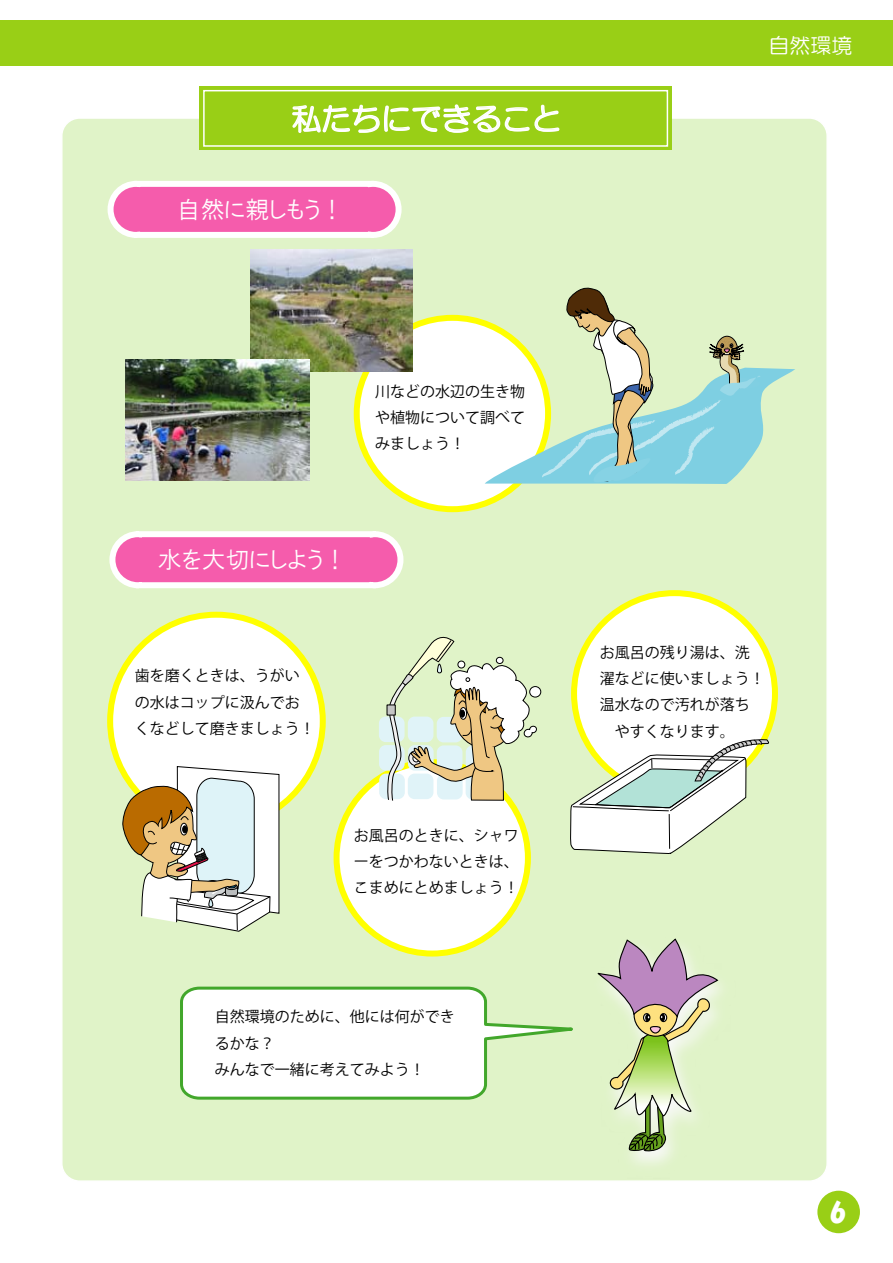
<style>
.page{position:relative;width:893px;height:1263px;background:#fff}
.page>*{position:absolute;margin:0;border:0;box-sizing:border-box;transform-origin:0 0}
.t1{font:30px "HG Maru Gothic MPRO";color:#fff}
.t2{font:25.5px "HGS Soei Kakupoptai";color:#fff}
.t3{font:24px "HGP Gothic M";color:#fff}
.t4{font:21px "HG Maru Gothic MPRO";color:#fff}
.t5{font:15px/26.2px "Koz Go Pro";color:#000}
</style>
<div class="page">
<div style="left:817px;top:1191px;width:43px;height:42px;background:#99cf16;border-radius:50%"></div>
<div style="left:0;top:20px;width:893px;height:45px;background:#99cf16"></div>
<div style="left:62px;top:118px;width:765px;height:1063px;background:#e0f3c8;border-radius:18px"></div>
<div style="left:199px;top:87px;width:472px;height:63px;background:#99cf16"></div>
<div style="left:203px;top:90px;width:465px;height:57px;border:2px solid #fff"></div>
<img style="left:295px;top:144px;width:280px;height:3px">
<svg style="left:292px;top:104px;width:268px;height:29px"></svg>
<div style="left:337px;top:762px;width:191px;height:191px;background:#fff;border-radius:50%"></div>
<div style="left:334px;top:759px;width:197px;height:197px;border:6px solid #ff0;border-radius:50%"></div>
<div style="left:110px;top:615px;width:213px;height:212px;background:#fff;border-radius:50%"></div>
<div style="left:107px;top:612px;width:219px;height:218px;border:6px solid #ff0;border-radius:50%"></div>
<div style="left:379px;top:716px;width:26px;height:26px;background:#e0f3f8;border-radius:7px"></div>
<div style="left:379px;top:745px;width:26px;height:26px;background:#e0f3f8;border-radius:7px"></div>
<div style="left:379px;top:773px;width:26px;height:26px;background:#e0f3f8;border-radius:7px"></div>
<div style="left:530px;top:686px;width:11px;height:11px;background:#fff;border-radius:50%"></div>
<div style="left:529px;top:686px;width:12px;height:11px;border:1px solid #000;border-radius:50%"></div>
<svg style="left:387px;top:636px;width:150px;height:165px"></svg>
<div style="left:496px;top:657px;width:7px;height:6px;background:#fff;border-radius:50%"></div>
<div style="left:496px;top:657px;width:7px;height:7px;border:1px solid #000;border-radius:50%"></div>
<svg style="left:122px;top:766px;width:158px;height:166px"></svg>
<svg style="left:109px;top:531px;width:295px;height:58px;background:#f589c0"></svg>
<svg style="left:107px;top:180px;width:295px;height:58px;background:#f589c0"></svg>
<div style="left:357px;top:318px;width:191px;height:191px;background:#fff;border-radius:50%"></div>
<div style="left:354px;top:315px;width:197px;height:197px;border:6px solid #ff0;border-radius:50%"></div>
<svg style="left:485px;top:287px;width:310px;height:198px"></svg>
<svg style="left:597px;top:938px;width:121px;height:227px"></svg>
<svg style="left:180px;top:986px;width:393px;height:114px"></svg>
<img style="left:250px;top:249px;width:163px;height:122px">
<div style="left:574px;top:593px;width:201px;height:201px;background:#fff;border-radius:50%"></div>
<div style="left:571px;top:590px;width:207px;height:207px;border:6px solid #ff0;border-radius:50%"></div>
<svg style="left:570px;top:737px;width:200px;height:117px"></svg>
<img style="left:126px;top:359px;width:183px;height:122px">
<h1 class="t1" style="left:291px;top:104px;width:271px">私たちにできること</h1>
<h3 class="t3" style="left:177px;top:197px;width:169px">自然に親しもう！</h3>
<h3 class="t4" style="left:768px;top:35px;width:85px">自然環境</h3>
<p class="t5" style="left:375px;top:378px;width:151px;text-align:justify">川などの水辺の生き物や植物について調べてみましょう！</p>
<h3 class="t3" style="left:158px;top:547px;width:191px">水を大切にしよう！</h3>
<p class="t5" style="left:135px;top:663px;width:181px">歯を磨くときは、うがいの水はコップに汲んでおくなどして磨きましょう！</p>
<p class="t5" style="left:354px;top:822px;width:166px;text-align:justify">お風呂のときに、シャワーをつかわないときは、こまめにとめましょう！</p>
<p class="t5" style="left:215px;top:1004px;width:241px">自然環境のために、他には何ができるかな？<br>みんなで一緒に考えてみよう！</p>
<p class="t5" style="left:600px;top:639px;width:166px">お風呂の残り湯は、洗濯などに使いましょう！温水なので汚れが落ち　やすくなります。</p>
<h2 class="t2" style="left:830px;top:1199px;width:18px">6</h2>
</div>
